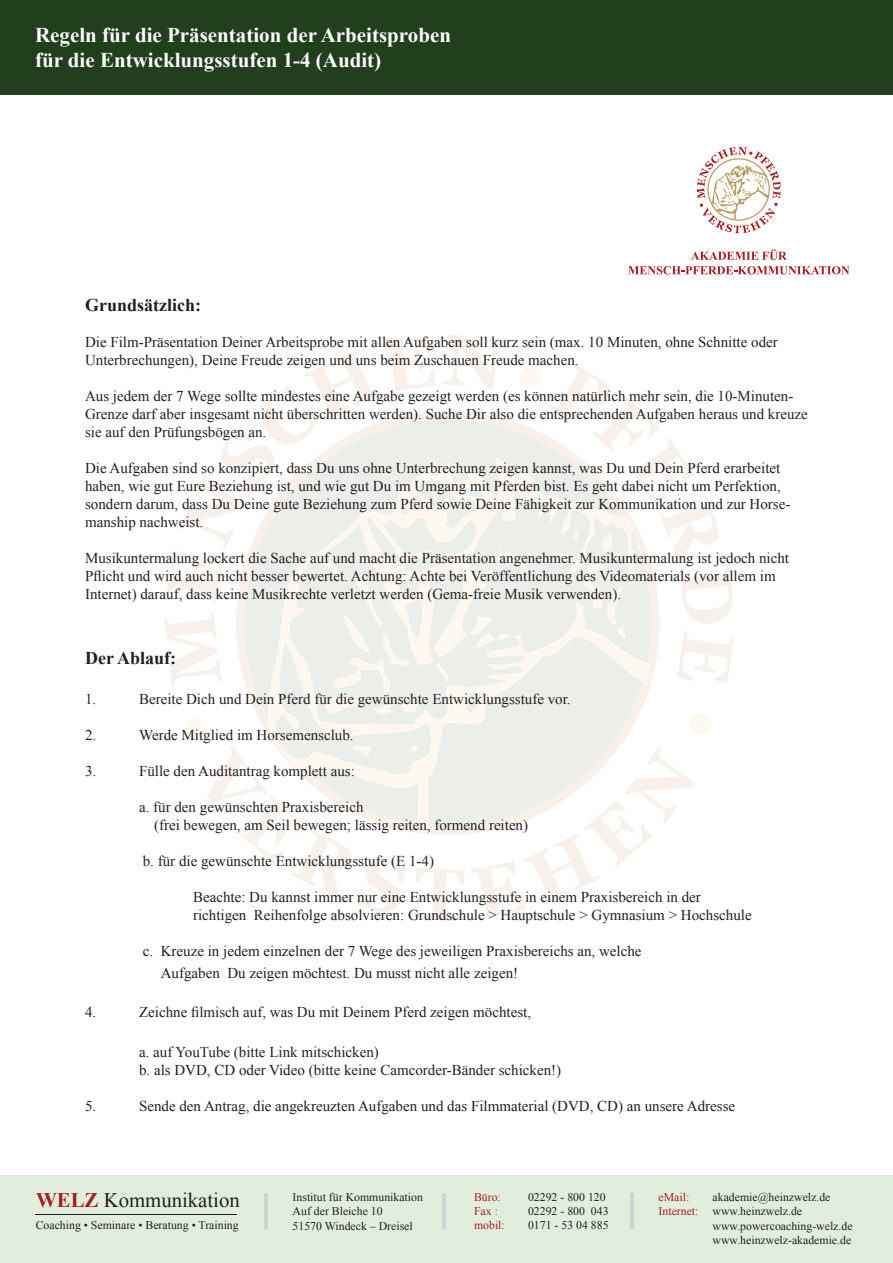
<style>
.page{position:relative;width:893px;height:1263px;background:#fff}
.page>*{position:absolute;margin:0;border:0;box-sizing:border-box;transform-origin:0 0}
.t1{font:700 21px/25.2px "Times New Roman";color:#fff}
.t2{font:20.7px "Times New Roman";color:#231f20}
.t3{font:700 18px "Times New Roman";color:#231f20}
.t4{font:15px/18px "Times New Roman";color:#231f20}
.t5{font:11.85px/14.1px "Times New Roman";color:#231f20}
.t6{font:11.85px "Times New Roman";color:#a51e25}
.s1{font-weight:700;color:#a51e25}
.s2{color:#a51e25}
</style>
<div class="page">
<div style="left:0;top:1176px;width:893px;height:87px;background:#e1eedd"></div>
<hr style="left:36px;top:1214px;width:201px;height:1px;background:#231f20">
<hr style="left:264px;top:1193px;width:3px;height:36px;background:#d1d2d4">
<hr style="left:442px;top:1193px;width:3px;height:36px;background:#d1d2d4">
<hr style="left:631px;top:1193px;width:3px;height:36px;background:#d1d2d4">
<svg style="left:164px;top:334px;width:570px;height:586px"></svg>
<div style="left:0;top:0;width:893px;height:95px;background:#213e1d"></div>
<svg style="left:697px;top:147px;width:84px;height:86px"></svg>
<div style="left:707px;top:158px;width:63px;height:63px;border:1px solid #b59b62;border-radius:50%"></div>
<svg style="left:691px;top:249px;width:96px;height:11px"></svg>
<svg style="left:628px;top:266px;width:221px;height:8px"></svg>
<h1 class="t1" style="left:35px;top:22px;width:417px">Regeln für die Präsentation der Arbeitsproben für die Entwicklungsstufen 1-4 (Audit)</h1>
<p class="t3" style="left:85px;top:293px;width:118px">Grundsätzlich:</p>
<p class="t4" style="left:85px;top:333px;width:694px">Die Film-Präsentation Deiner Arbeitsprobe mit allen Aufgaben soll kurz sein (max. 10 Minuten, ohne Schnitte oder<br>Unterbrechungen), Deine Freude zeigen und uns beim Zuschauen Freude machen.</p>
<p class="t4" style="left:85px;top:387px;width:724px">Aus jedem der 7 Wege sollte mindestes eine Aufgabe gezeigt werden (es können natürlich mehr sein, die 10-Minuten-<br>Grenze darf aber insgesamt nicht überschritten werden). Suche Dir also die entsprechenden Aufgaben heraus und kreuze sie auf den Prüfungsbögen an.</p>
<p class="t4" style="left:85px;top:459px;width:707px">Die Aufgaben sind so konzipiert, dass Du uns ohne Unterbrechung zeigen kannst, was Du und Dein Pferd erarbeitet haben, wie gut Eure Beziehung ist, und wie gut Du im Umgang mit Pferden bist. Es geht dabei nicht um Perfektion, sondern darum, dass Du Deine gute Beziehung zum Pferd sowie Deine Fähigkeit zur Kommunikation und zur Horse&shy;manship nachweist.</p>
<p class="t4" style="left:85px;top:549px;width:706px">Musikuntermalung lockert die Sache auf und macht die Präsentation angenehmer. Musikuntermalung ist jedoch nicht<br>Pflicht und wird auch nicht besser bewertet. Achtung: Achte bei Veröffentlichung des Videomaterials (vor allem im<br>Internet) darauf, dass keine Musikrechte verletzt werden (Gema-freie Musik verwenden).</p>
<p class="t3" style="left:85px;top:646px;width:93px">Der Ablauf:</p>
<p class="t4" style="left:85px;top:690px;width:13px">1.</p>
<p class="t4" style="left:139px;top:690px;width:433px">Bereite Dich und Dein Pferd für die gewünschte Entwicklungsstufe vor.</p>
<p class="t4" style="left:85px;top:726px;width:13px">2.</p>
<p class="t4" style="left:139px;top:726px;width:216px">Werde Mitglied im Horsemensclub.</p>
<p class="t4" style="left:85px;top:762px;width:13px">3.</p>
<p class="t4" style="left:139px;top:762px;width:217px">Fülle den Auditantrag komplett aus:</p>
<p class="t4" style="left:154px;top:798px;width:376px;text-indent:-15px">a. für den gewünschten Praxisbereich<br>(frei bewegen, am Seil bewegen; lässig reiten, formend reiten)</p>
<p class="t4" style="left:143px;top:852px;width:293px">b. für die gewünschte Entwicklungsstufe (E 1-4)</p>
<p class="t4" style="left:193px;top:888px;width:560px">Beachte: Du kannst immer nur eine Entwicklungsstufe in einem Praxisbereich in der richtigen Reihenfolge absolvieren: Grundschule &gt; Hauptschule &gt; Gymnasium &gt; Hochschule</p>
<p class="t4" style="left:161px;top:940px;width:482px;line-height:21.6px;text-indent:-18px">c. Kreuze in jedem einzelnen der 7 Wege des jeweiligen Praxisbereichs an, welche<br>Aufgaben Du zeigen möchtest. Du musst nicht alle zeigen!</p>
<p class="t4" style="left:85px;top:1003px;width:13px">4.</p>
<p class="t4" style="left:139px;top:1003px;width:394px">Zeichne filmisch auf, was Du mit Deinem Pferd zeigen möchtest,</p>
<p class="t4" style="left:139px;top:1042px;width:424px">a. auf YouTube (bitte Link mitschicken)<br>b. als DVD, CD oder Video (bitte keine Camcorder-Bänder schicken!)</p>
<p class="t4" style="left:85px;top:1096px;width:13px">5.</p>
<p class="t4" style="left:139px;top:1096px;width:598px">Sende den Antrag, die angekreuzten Aufgaben und das Filmmaterial (DVD, CD) an unsere Adresse</p>
<h2 class="t2" style="left:36px;top:1186px;width:205px"><span class="s1">WELZ</span> Kommunikation</h2>
<p class="t5" style="left:293px;top:1190px;width:132px">Institut für Kommunikation<br>Auf der Bleiche 10<br>51570 Windeck – Dreisel</p>
<p class="t6" style="left:659px;top:1189px;width:32px">eMail:</p>
<p class="t5" style="left:713px;top:1190px;width:119px">akademie@heinzwelz.de</p>
<p class="t6" style="left:474px;top:1189px;width:28px">Büro:</p>
<p class="t5" style="left:528px;top:1190px;width:79px">02292 - 800 120</p>
<p class="t6" style="left:474px;top:1203px;width:25px">Fax :</p>
<p class="t5" style="left:528px;top:1204px;width:82px">02292 - 800 043</p>
<p class="t6" style="left:474px;top:1217px;width:32px">mobil:</p>
<p class="t5" style="left:528px;top:1218px;width:82px">0171 - 53 04 885</p>
<p class="t5" style="left:659px;top:1204px;width:145px"><span class="s2">Internet:</span> www.heinzwelz.de</p>
<p class="t5" style="left:713px;top:1218px;width:142px">www.powercoaching-welz.de</p>
<p class="t5" style="left:713px;top:1232px;width:140px">www.heinzwelz-akademie.de</p>
<p class="t5" style="left:36px;top:1218px;width:204px">Coaching • Seminare • Beratung • Training</p>
</div>
